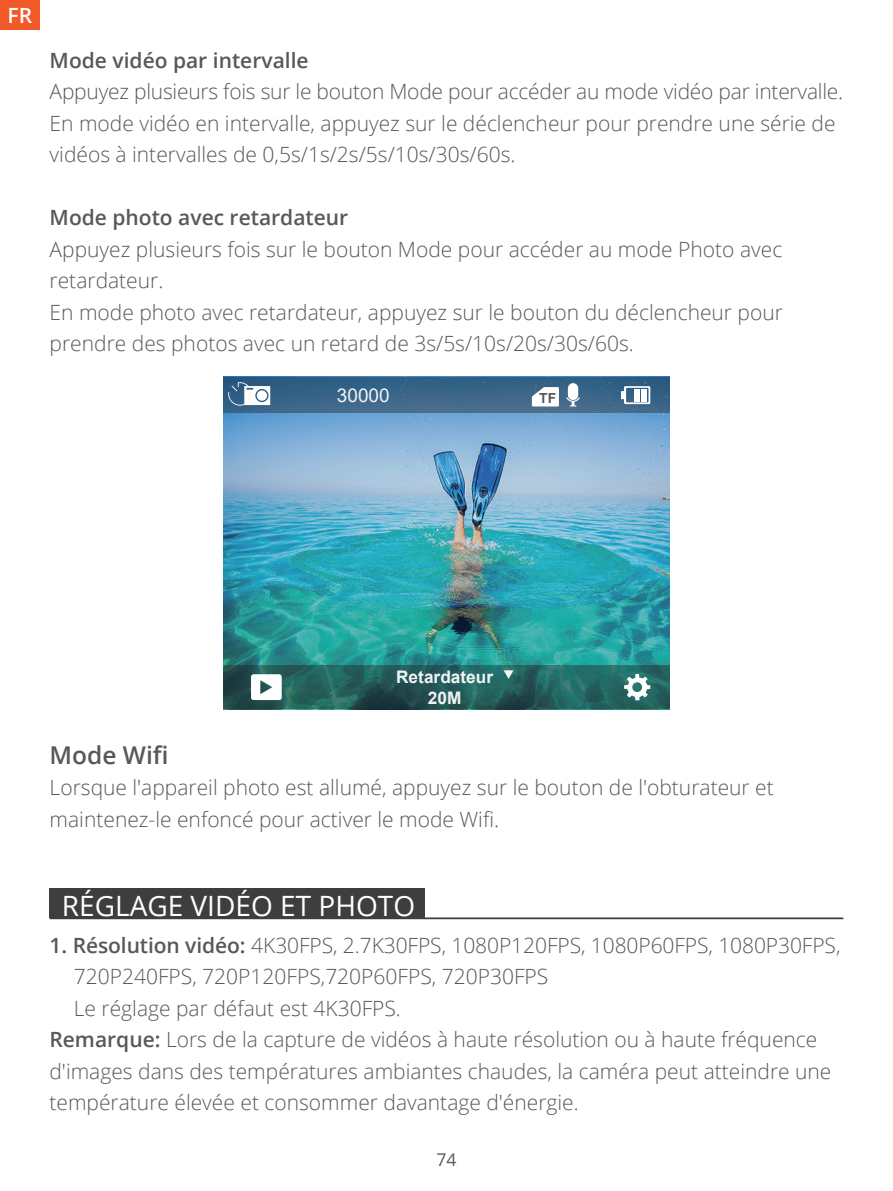
<style>
.page{position:relative;width:893px;height:1191px;background:#fff}
.page>*{position:absolute;margin:0;border:0;box-sizing:border-box;transform-origin:0 0}
.t1{font:28px "Open Sans";color:#fff}
.t2{font:600 24.5px "Open Sans";color:#57585a}
.t3{font:300 21px/31.5px "Open Sans";color:#57585a}
.t4{font:600 21px "Open Sans";color:#57585a}
.t5{font:600 21px "Open Sans";color:#fff}
.t6{font:18.9px "Arial";color:#f2f3f4}
.t7{font:17.5px "Open Sans";color:#57585a}
.t8{font:700 17.15px/20.7px "Arial";color:#f2f3f4;text-align:center}
.t9{font:700 14px "Arial";color:#57585a}
.s1{font-weight:600}
</style>
<div class="page">
<img style="left:223px;top:413px;width:447px;height:252px">
<div style="left:223px;top:377px;width:447px;height:36px;background:linear-gradient(to bottom,#2b5c83,#486d8c)"></div>
<svg style="left:223px;top:665px;width:447px;height:44px;background:#235c5a"></svg>
<svg style="left:621px;top:386px;width:29px;height:18px"></svg>
<div style="left:641px;top:389px;width:6px;height:12px;background:#fff"></div>
<div style="left:634px;top:389px;width:6px;height:12px;background:#fff"></div>
<div style="left:568px;top:383px;width:10px;height:17px;background:#fff;border-radius:5px"></div>
<svg style="left:566px;top:397px;width:14px;height:9px"></svg>
<svg style="left:624px;top:674px;width:26px;height:26px"></svg>
<svg style="left:251px;top:674px;width:31px;height:26px"></svg>
<svg style="left:504px;top:670px;width:9px;height:9px"></svg>
<svg style="left:228px;top:382px;width:42px;height:23px"></svg>
<svg style="left:532px;top:387px;width:27px;height:19px"></svg>
<div style="left:0;top:0;width:40px;height:30px;background:#f15929"></div>
<hr style="left:50px;top:917px;width:793px;height:2px;background:#3e3e3f">
<div style="left:50px;top:888px;width:375px;height:30px;background:#3e3e3f"></div>
<p class="t5" style="left:8px;top:1px;width:26px">FR</p>
<p class="t4" style="left:50px;top:46px;width:261px">Mode vidéo par intervalle</p>
<p class="t3" style="left:50px;top:75px;width:795px">Appuyez plusieurs fois sur le bouton Mode pour accéder au mode vidéo par intervalle.<br>En mode vidéo en intervalle, appuyez sur le déclencheur pour prendre une série de vidéos à intervalles de 0,5s/1s/2s/5s/10s/30s/60s.</p>
<p class="t4" style="left:50px;top:203px;width:300px">Mode photo avec retardateur</p>
<p class="t3" style="left:50px;top:233px;width:735px">Appuyez plusieurs fois sur le bouton Mode pour accéder au mode Photo avec retardateur.<br>En mode photo avec retardateur, appuyez sur le bouton du déclencheur pour prendre des photos avec un retard de 3s/5s/10s/20s/30s/60s.</p>
<p class="t6" style="left:337px;top:383px;width:54px">30000</p>
<p class="t9" style="left:539px;top:388px;width:18px">TF</p>
<p class="t8" style="left:396px;top:667px;width:98px">Retardateur<br>20M</p>
<p class="t2" style="left:50px;top:738px;width:121px">Mode Wifi</p>
<p class="t3" style="left:50px;top:771px;width:726px">Lorsque l'appareil photo est allumé, appuyez sur le bouton de l'obturateur et maintenez-le enfoncé pour activer le mode Wifi.</p>
<h1 class="t1" style="left:62px;top:886px;width:355px">RÉGLAGE VIDÉO ET PHOTO</h1>
<p class="t3" style="left:49px;top:928px;width:792px"><span class="s1">1. Résolution vidéo:</span> 4K30FPS, 2.7K30FPS, 1080P120FPS, 1080P60FPS, 1080P30FPS,</p>
<p class="t3" style="left:74px;top:960px;width:476px">720P240FPS, 720P120FPS,720P60FPS, 720P30FPS</p>
<p class="t3" style="left:74px;top:991px;width:329px">Le réglage par défaut est 4K30FPS.</p>
<p class="t3" style="left:49px;top:1023px;width:769px"><span class="s1">Remarque:</span> Lors de la capture de vidéos à haute résolution ou à haute fréquence</p>
<p class="t3" style="left:49px;top:1054px;width:783px">d'images dans des températures ambiantes chaudes, la caméra peut atteindre une</p>
<p class="t3" style="left:49px;top:1086px;width:531px">température élevée et consommer davantage d'énergie.</p>
<p class="t7" style="left:436px;top:1148px;width:22px">74</p>
</div>
